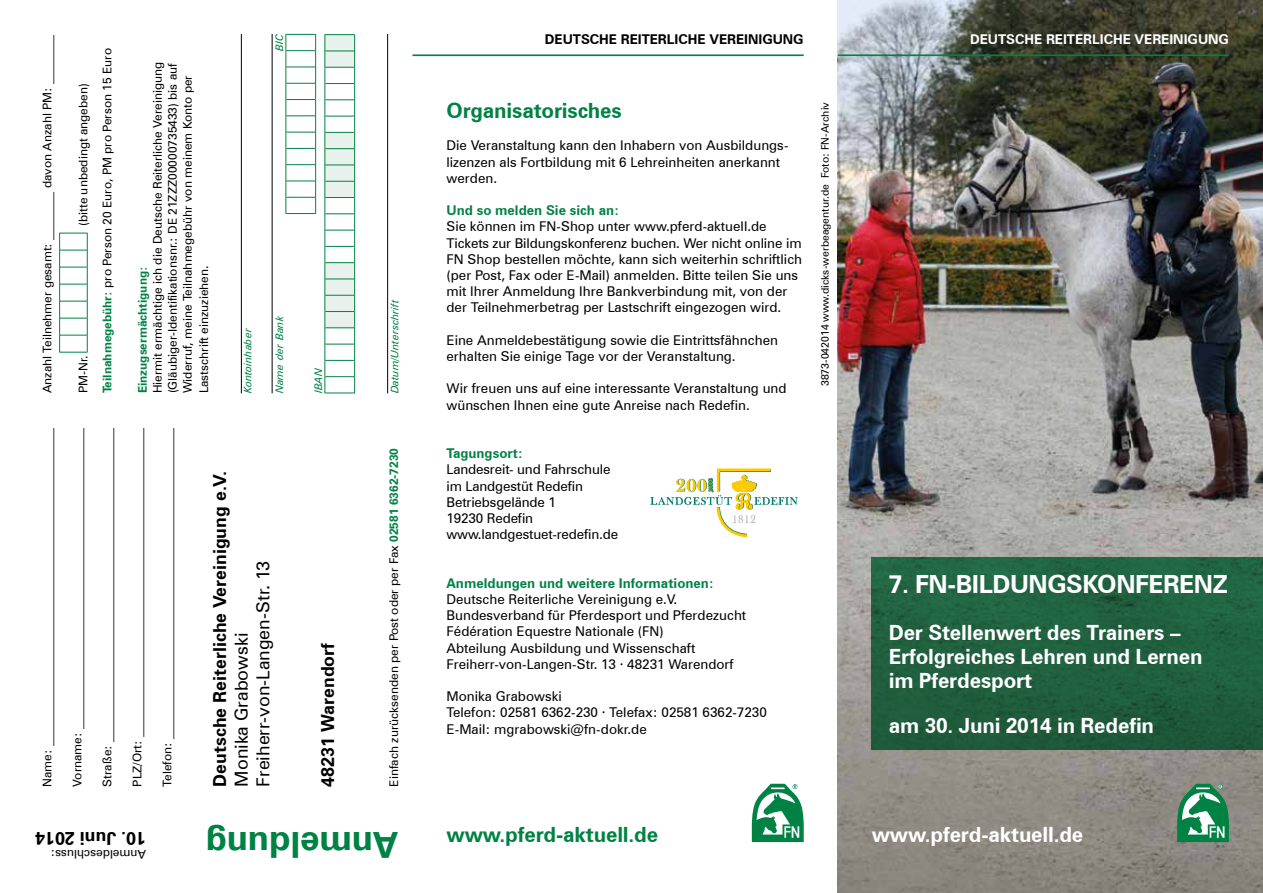
<style>
.page{position:relative;width:1263px;height:893px;background:#fff}
.page>*{position:absolute;margin:0;border:0;box-sizing:border-box;transform-origin:0 0}
.t1{font:700 36px "Zurich BT";letter-spacing:-.01em;color:#008244}
.t2{font:700 25.05px "Zurich BT";letter-spacing:-.015em;color:#fff}
.t3{font:700 21px/24px "Zurich BT";letter-spacing:-.01em;color:#fff}
.t4{font:700 21px "Zurich BT";letter-spacing:-.01em;color:#008244}
.t5{font:700 18px "Zurich BT";color:#000}
.t6{font:18px/21.6px "Zurich BT";color:#000}
.t7{font:13.5px/16.2px "Zurich BT";color:#000}
.t8{font:700 13.5px "Zurich BT";color:#008244}
.t9{font:700 13.5px "Zurich BT";color:#fff}
.t10{font:700 13.5px "Zurich BT";color:#000}
.t11{font:12px/15px "Zurich BT";color:#000}
.t12{font:700 12px "Zurich BT";color:#008244}
.t13{font:10.5px "Zurich BT";color:#000}
.t14{font:italic 10.5px "Zurich BT";color:#008244}
.s1{font-weight:700;color:#008244}
</style>
<div class="page">
<img style="left:838px;top:0;width:425px;height:893px">
<div style="left:872px;top:557px;width:391px;height:193px;background:#20603f"></div>
<svg style="left:1177px;top:784px;width:52px;height:58px"></svg>
<svg style="left:752px;top:784px;width:52px;height:58px"></svg>
<svg style="left:650px;top:468px;width:148px;height:70px"></svg>
<svg style="left:59px;top:233px;width:29px;height:120px"></svg>
<hr style="left:241px;top:34px;width:1px;height:359px;background:#000">
<hr style="left:272px;top:34px;width:1px;height:359px;background:#000">
<svg style="left:285px;top:34px;width:31px;height:180px"></svg>
<svg style="left:324px;top:34px;width:31px;height:360px"></svg>
<hr style="left:387px;top:34px;width:1px;height:359px;background:#000">
<hr style="left:838px;top:54px;width:391px;height:2px;background:#008244">
<hr style="left:412px;top:54px;width:392px;height:2px;background:#008244">
<p class="t11" style="left:40px;top:393px;width:371px;rotate:-90deg">Anzahl Teilnehmer gesamt: ________ davon Anzahl PM: __________</p>
<p class="t11" style="left:71px;top:393px;width:347px;line-height:24px;text-indent:167px;rotate:-90deg">(bitte unbedingt angeben)<br><span class="s1">Teilnahmegebühr:</span> pro Person 20 Euro, PM pro Person 15 Euro</p>
<p class="t11" style="left:76px;top:393px;width:39px;rotate:-90deg">PM-Nr.</p>
<p class="t11" style="left:150px;top:393px;width:333px;text-align:justify;rotate:-90deg">Hiermit ermächtige ich die Deutsche Reiterliche Vereinigung (Gläubiger-Identifikationsnr.: DE 21ZZZ00000735433) bis auf Widerruf, meine Teilnahmegebühr von meinem Konto per</p>
<p class="t11" style="left:196px;top:393px;width:129px;rotate:-90deg">Lastschrift einzuziehen.</p>
<p class="t12" style="left:135px;top:393px;width:128px;rotate:-90deg">Einzugsermächtigung:</p>
<p class="t14" style="left:273px;top:51px;width:18px;rotate:-90deg">BIC</p>
<p class="t14" style="left:241px;top:393px;width:67px;rotate:-90deg">Kontoinhaber</p>
<p class="t14" style="left:273px;top:393px;width:79px;rotate:-90deg">Name der Bank</p>
<p class="t14" style="left:312px;top:393px;width:27px;rotate:-90deg">IBAN</p>
<p class="t14" style="left:388px;top:393px;width:95px;rotate:-90deg">Datum/Unterschrift</p>
<p class="t11" style="left:40px;top:787px;width:366px;rotate:-90deg">Name: ______________________________________________________</p>
<p class="t11" style="left:70px;top:787px;width:365px;rotate:-90deg">Vorname: ___________________________________________________</p>
<p class="t11" style="left:100px;top:787px;width:370px;rotate:-90deg">Straße: ______________________________________________________</p>
<p class="t11" style="left:130px;top:787px;width:369px;rotate:-90deg">PLZ/Ort: _____________________________________________________</p>
<p class="t11" style="left:160px;top:787px;width:367px;rotate:-90deg">Telefon: _____________________________________________________</p>
<h3 class="t5" style="left:146px;top:849px;width:113px;rotate:-180deg">10. Juni 2014</h3>
<p class="t11" style="left:146px;top:862px;width:97px;rotate:-180deg">Anmeldeschluss:</p>
<p class="t11" style="left:386px;top:787px;width:340px;rotate:-90deg">Einfach zurücksenden per Post oder per Fax <span class="s1">02581 6362-7230</span></p>
<h1 class="t1" style="left:398px;top:866px;width:194px;rotate:-180deg">Anmeldung</h1>
<h3 class="t5" style="left:209px;top:787px;width:317px;rotate:-90deg">Deutsche Reiterliche Vereinigung e.V.</h3>
<h3 class="t6" style="left:231px;top:787px;width:228px;rotate:-90deg">Monika Grabowski<br>Freiherr-von-Langen-Str. 13</h3>
<h3 class="t5" style="left:317px;top:787px;width:145px;rotate:-90deg">48231 Warendorf</h3>
<p class="t10" style="left:545px;top:31px;width:260px">DEUTSCHE REITERLICHE VEREINIGUNG</p>
<p class="t9" style="left:970px;top:31px;width:260px">DEUTSCHE REITERLICHE VEREINIGUNG</p>
<h3 class="t4" style="left:446px;top:98px;width:177px">Organisatorisches</h3>
<p class="t7" style="left:446px;top:137px;width:344px">Die Veranstaltung kann den Inhabern von Ausbildungs&shy;lizenzen als Fortbildung mit 6 Lehreinheiten anerkannt werden.</p>
<p class="t8" style="left:446px;top:202px;width:174px">Und so melden Sie sich an:</p>
<p class="t7" style="left:446px;top:218px;width:357px">Sie können im FN-Shop unter www.pferd-aktuell.de Tickets zur Bildungskonferenz buchen. Wer nicht online im FN Shop bestellen möchte, kann sich weiterhin schriftlich (per Post, Fax oder E-Mail) anmelden. Bitte teilen Sie uns mit Ihrer Anmeldung Ihre Bankverbindung mit, von der der Teilnehmerbetrag per Lastschrift eingezogen wird.</p>
<p class="t7" style="left:446px;top:332px;width:333px">Eine Anmeldebestätigung sowie die Eintrittsfähnchen erhalten Sie einige Tage vor der Veranstaltung.</p>
<p class="t7" style="left:446px;top:380px;width:342px">Wir freuen uns auf eine interessante Veranstaltung und wünschen Ihnen eine gute Anreise nach Redefin.</p>
<p class="t8" style="left:446px;top:445px;width:78px">Tagungsort:</p>
<p class="t7" style="left:446px;top:461px;width:173px">Landesreit- und Fahrschule im Landgestüt Redefin<br>Betriebsgelände 1<br>19230 Redefin www.landgestuet-redefin.de</p>
<p class="t8" style="left:446px;top:575px;width:269px">Anmeldungen und weitere Informationen:</p>
<p class="t7" style="left:446px;top:591px;width:301px">Deutsche Reiterliche Vereinigung e.V.<br>Bundesverband für Pferdesport und Pferdezucht Fédération Equestre Nationale (FN)<br>Abteilung Ausbildung und Wissenschaft Freiherr-von-Langen-Str. 13 · 48231 Warendorf</p>
<p class="t7" style="left:446px;top:688px;width:322px">Monika Grabowski<br>Telefon: 02581 6362-230 · Telefax: 02581 6362-7230<br>E-Mail: mgrabowski@fn-dokr.de</p>
<p class="t13" style="left:818px;top:386px;width:286px;rotate:-90deg">3873-042014 www.dicks-werbeagentur.de Foto: FN-Archiv</p>
<h2 class="t2" style="left:889px;top:569px;width:341px">7. FN-BILDUNGSKONFERENZ</h2>
<h3 class="t3" style="left:889px;top:620px;width:315px">Der Stellenwert des Trainers –<br>Erfolgreiches Lehren und Lernen im Pferdesport</h3>
<h3 class="t3" style="left:889px;top:713px;width:267px">am 30. Juni 2014 in Redefin</h3>
<h3 class="t4" style="left:446px;top:822px;width:213px">www.pferd-aktuell.de</h3>
<h3 class="t3" style="left:872px;top:822px;width:213px">www.pferd-aktuell.de</h3>
</div>
